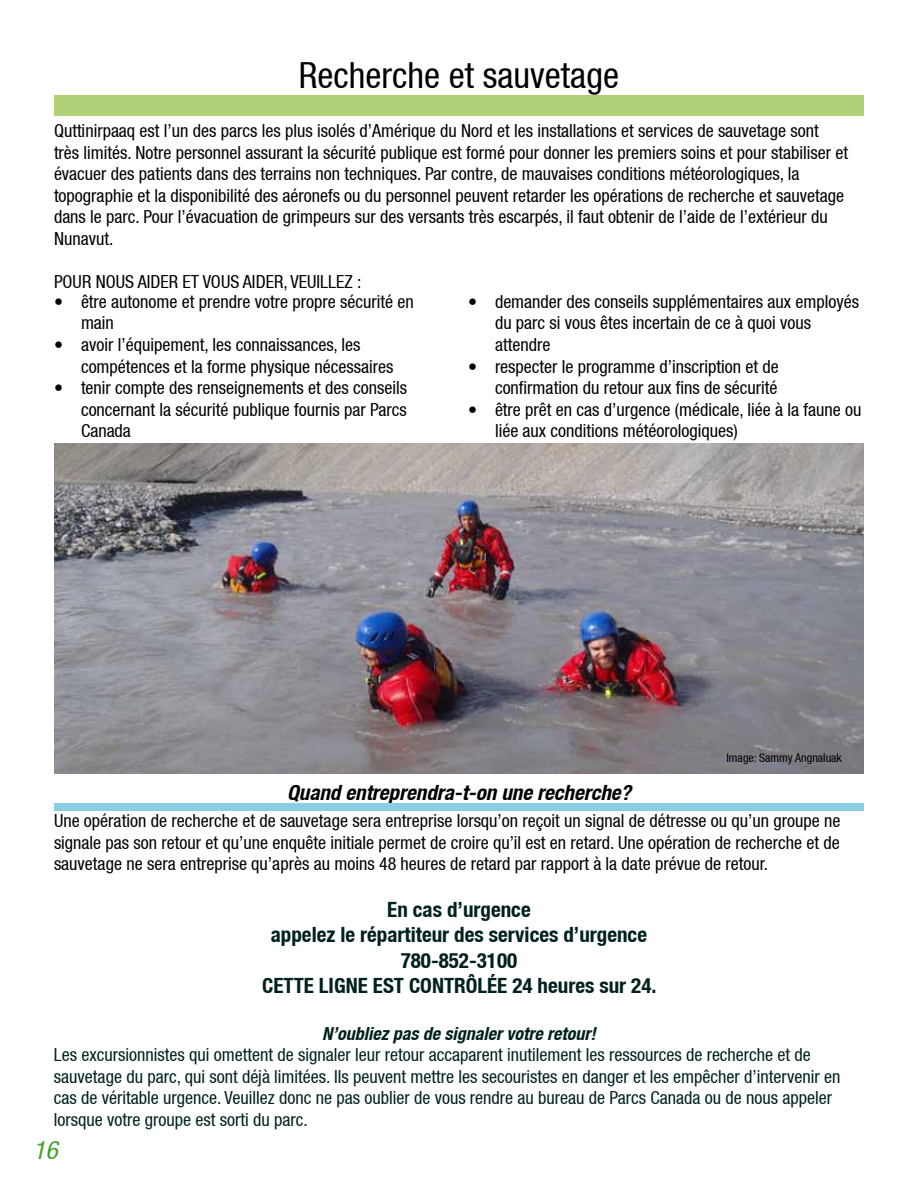
<style>
.page{position:relative;width:918px;height:1188px;background:#fff}
.page>*{position:absolute;margin:0;border:0;box-sizing:border-box;transform-origin:0 0}
.t1{font:36px "Helvetica Neue Condensed";color:#000}
.t2{font:italic condensed 25.5px "Helvetica Neue";color:#44a12b}
.t3{font:700 condensed 21px/25.2px "Helvetica Neue";color:#002120;text-align:center}
.t4{font:italic 700 condensed 21px "Helvetica Neue";color:#000}
.t5{font:18px/21.6px "Helvetica Neue Condensed";color:#000}
.t6{font:18px/21.6px "Helvetica Neue Condensed";color:#012020}
.t7{font:italic 700 condensed 18px "Helvetica Neue";color:#012020}
.t8{font:12px "Helvetica Neue Condensed";color:#000}
</style>
<div class="page">
<img style="left:54px;top:443px;width:810px;height:331px">
<div style="left:54px;top:95px;width:810px;height:21px;background:#b0cf76"></div>
<div style="left:54px;top:803px;width:810px;height:7px;background:#89cfe4"></div>
<h1 class="t1" style="left:299px;top:54px;width:322px">Recherche et sauvetage</h1>
<p class="t5" style="left:54px;top:120px;width:796px">Quttinirpaaq est l’un des parcs les plus isolés d’Amérique du Nord et les installations et services de sauvetage sont très limités. Notre personnel assurant la sécurité publique est formé pour donner les premiers soins et pour stabiliser et évacuer des patients dans des terrains non techniques. Par contre, de mauvaises conditions météorologiques, la topographie et la disponibilité des aéronefs ou du personnel peuvent retarder les opérations de recherche et sauvetage dans le parc. Pour l’évacuation de grimpeurs sur des versants très escarpés, il faut obtenir de l’aide de l’extérieur du Nunavut.</p>
<p class="t5" style="left:54px;top:271px;width:309px">POUR NOUS AIDER ET VOUS AIDER, VEUILLEZ :</p>
<p class="t5" style="left:81px;top:290px;width:334px;text-indent:-27px">• être autonome et prendre votre propre sécurité en main</p>
<p class="t5" style="left:81px;top:334px;width:314px;text-indent:-27px">• avoir l’équipement, les connaissances, les compétences et la forme physique nécessaires</p>
<p class="t5" style="left:81px;top:377px;width:328px;text-align:justify;text-indent:-27px">• tenir compte des renseignements et des conseils concernant la sécurité publique fournis par Parcs Canada</p>
<p class="t5" style="left:495px;top:290px;width:366px;text-indent:-27px">• demander des conseils supplémentaires aux employés du parc si vous êtes incertain de ce à quoi vous attendre</p>
<p class="t5" style="left:468px;top:355px;width:312px;text-align:right">• respecter le programme d’inscription et de confirmation du retour aux fins de sécurité</p>
<p class="t5" style="left:495px;top:398px;width:368px;text-indent:-27px">• être prêt en cas d’urgence (médicale, liée à la faune ou liée aux conditions météorologiques)</p>
<p class="t8" style="left:727px;top:751px;width:117px">Image: Sammy Angnaluak</p>
<p class="t4" style="left:287px;top:780px;width:345px">Quand entreprendra-t-on une recherche?</p>
<p class="t5" style="left:54px;top:810px;width:788px;text-align:justify">Une opération de recherche et de sauvetage sera entreprise lorsqu’on reçoit un signal de détresse ou qu’un groupe ne signale pas son retour et qu’une enquête initiale permet de croire qu’il est en retard. Une opération de recherche et de sauvetage ne sera entreprise qu’après au moins 48 heures de retard par rapport à la date prévue de retour.</p>
<p class="t3" style="left:262px;top:897px;width:396px">En cas d’urgence<br>appelez le répartiteur des services d’urgence<br>780-852-3100<br>CETTE LIGNE EST CONTRÔLÉE 24 heures sur 24.</p>
<p class="t7" style="left:322px;top:1022px;width:275px">N’oubliez pas de signaler votre retour!</p>
<p class="t6" style="left:54px;top:1044px;width:788px">Les excursionnistes qui omettent de signaler leur retour accaparent inutilement les ressources de recherche et de sauvetage du parc, qui sont déjà limitées. Ils peuvent mettre les secouristes en danger et les empêcher d’intervenir en cas de véritable urgence. Veuillez donc ne pas oublier de vous rendre au bureau de Parcs Canada ou de nous appeler lorsque votre groupe est sorti du parc.</p>
<h2 class="t2" style="left:33px;top:1135px;width:26px">16</h2>
</div>
